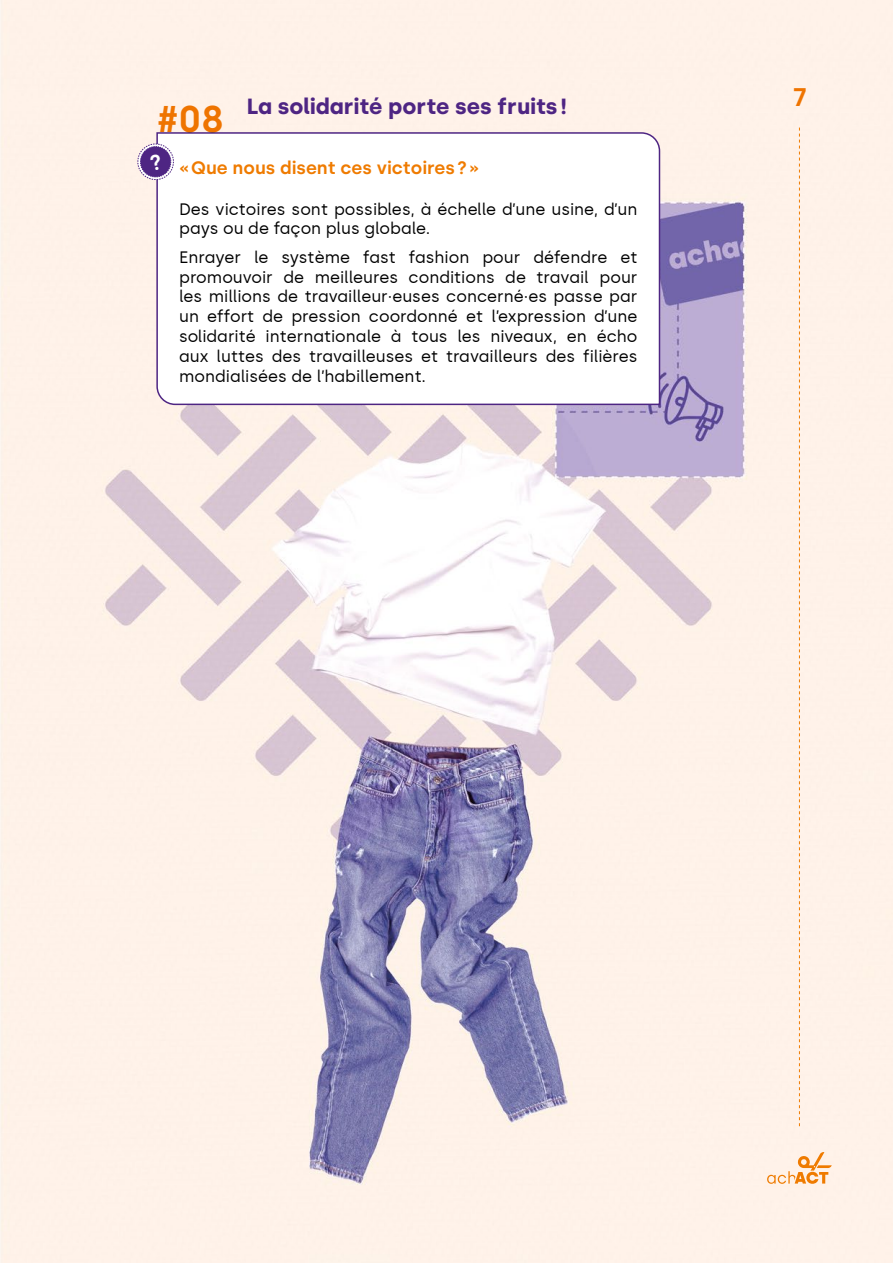
<style>
.page{position:relative;width:893px;height:1263px;background:#fff}
.page>*{position:absolute;margin:0;border:0;box-sizing:border-box;transform-origin:0 0}
.t1{font:600 37.2px "Silka";color:#ef7b00}
.t2{font:600 25.5px "Silka";color:#ef7b00}
.Txt{font:700 21.9px "Silka";color:#4e2583}
.Txt-2{font:600 18px "Silka";color:#ef7b00}
.Txt-3{font:16.5px/19.8px "Silka";color:#000}
</style>
<div class="page">
<img style="left:0;top:0;width:893px;height:1263px">
<svg style="left:799px;top:128px;width:1px;height:998px"></svg>
<svg style="left:767px;top:1152px;width:65px;height:32px;background:#fad5b1"></svg>
<svg style="left:156px;top:131px;width:505px;height:275px"></svg>
<svg style="left:136px;top:142px;width:39px;height:39px"></svg>
<h1 class="t1" style="left:156px;top:97px;width:69px">#08</h1>
<p class="Txt" style="left:247px;top:93px;width:322px">La solidarité porte ses fruits!</p>
<p class="Txt-2" style="left:179px;top:157px;width:302px">«Que nous disent ces victoires?»</p>
<p class="Txt-3" style="left:179px;top:199px;width:460px">Des victoires sont possibles, à échelle d’une usine, d’un pays ou de façon plus globale.</p>
<p class="Txt-3" style="left:179px;top:247px;width:460px;text-align:justify">Enrayer le système fast fashion pour défendre et promouvoir de meilleures conditions de travail pour les millions de travailleur·euses concerné·es passe par un effort de pression coordonné et l’expression d’une solidarité internationale à tous les niveaux, en écho aux luttes des travailleuses et travailleurs des filières mondialisées de l’habillement.</p>
<h2 class="t2" style="left:792px;top:82px;width:16px">7</h2>
</div>
